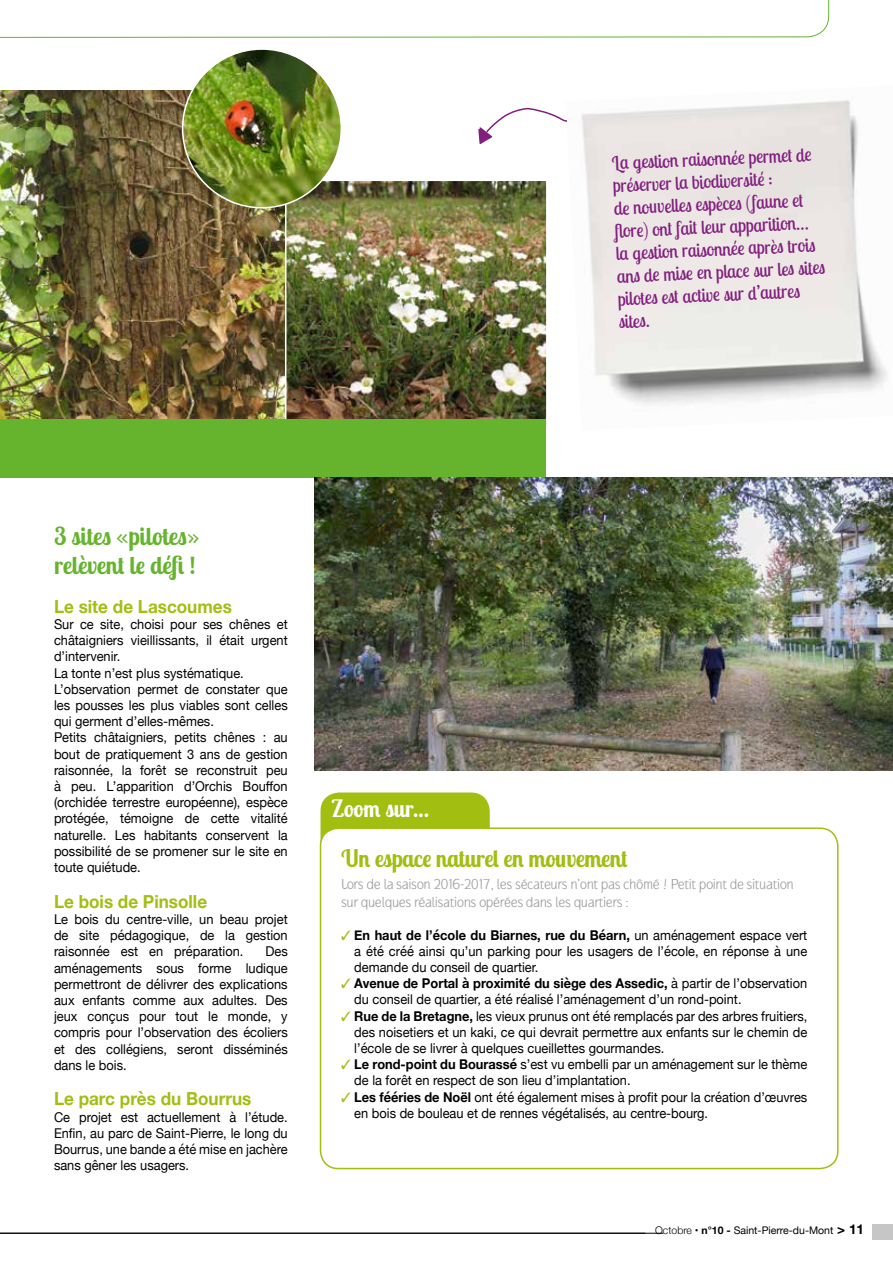
<style>
.page{position:relative;width:893px;height:1263px;background:#fff}
.page>*{position:absolute;margin:0;border:0;box-sizing:border-box;transform-origin:0 0}
.t1{font:700 24.75px/28.5px "Lobster Two";letter-spacing:-.005em;color:#66b32e;scale:.95 1}
.t2{font:700 24px "Lobster Two";letter-spacing:-.025em;color:#a2be11;scale:.95 1}
.t3{font:700 23.55px "Lobster Two";color:#fff;scale:.95 1}
.t4{font:18.9px/22.5px "Lobster Two";color:#821e7f;scale:.95 1}
.t5{font:700 18px "Helvetica Neue";color:#a2be11;scale:.95 1}
.t6{font:15px/18px "Gauntlet Classic";letter-spacing:-.03em;color:#9d9d9c;scale:.95 1}
.t7{font:13.5px/16.2px "Helvetica Neue";color:#000;text-align:justify;scale:.95 1}
.t8{font:10.5px "Helvetica Neue";color:#000}
.s1{color:#a2be11}
.s2{font-weight:700}
.s3{font-weight:300}
.s4{font-weight:700;font-size:13.5px}
</style>
<div class="page">
<div style="left:872px;top:1224px;width:21px;height:15px;background:#c6c6c6"></div>
<img style="left:581px;top:100px;width:306px;height:305px">
<hr style="left:0;top:1233px;width:663px;height:1px;background:#000">
<svg style="left:0;top:0;width:829px;height:38px"></svg>
<img style="left:0;top:91px;width:285px;height:329px">
<svg style="left:478px;top:108px;width:89px;height:36px"></svg>
<img style="left:0;top:264px;width:1px;height:443px">
<img style="left:288px;top:183px;width:257px;height:237px">
<div style="left:285px;top:180px;width:263px;height:246px;border:2px solid #fff"></div>
<img style="left:183px;top:49px;width:158px;height:159px;border-radius:79px">
<div style="left:0;top:420px;width:545px;height:58px;background:#66b32e"></div>
<img style="left:315px;top:478px;width:578px;height:292px">
<div style="left:321px;top:793px;width:168px;height:70px;background:#a2be11;border-radius:18px"></div>
<div style="left:320px;top:792px;width:170px;height:71px;border:2px solid #a2be11;border-radius:18px"></div>
<div style="left:320px;top:828px;width:518px;height:340px;background:#fff;border-radius:18px"></div>
<div style="left:320px;top:827px;width:518px;height:342px;border:2px solid #a2be11;border-radius:18px"></div>
<h3 class="t4" style="left:610px;top:152px;width:222px;rotate:-3deg">La gestion raisonnée permet de préserver la biodiversité :<br>de nouv elles espèces (faune et<br>fl ore) ont fait leur apparition… la gestion raisonnée après trois ans de mise en place sur les sites pilotes est active sur d’autres sites.</h3>
<h1 class="t1" style="left:54px;top:522px;width:154px">3 sites «pilotes» relèvent le défi !</h1>
<h3 class="t5" style="left:54px;top:592px;width:189px">Le site de Lascoumes</h3>
<p class="t7" style="left:54px;top:617px;width:248px;text-align:left">Sur ce site, choisi pour ses chênes et châtaigniers vieillissants, il était urgent d’intervenir.<br>La tonte n’est plus systématique.<br>L’observation permet de constater que les pousses les plus viables sont celles qui germent d’elles-mêmes.<br>Petits châtaigniers, petits chênes : au bout de pratiquement 3 ans de gestion raisonnée, la forêt se reconstruit peu à peu. L’apparition d’Orchis Bouffon (orchidée terrestre européenne), espèce protégée, témoigne de cette vitalité naturelle. Les habitants conservent la possibilité de se promener sur le site en toute quiétude.</p>
<h3 class="t5" style="left:54px;top:887px;width:163px">Le bois de Pinsolle</h3>
<p class="t7" style="left:54px;top:912px;width:248px">Le bois du centre-ville, un beau projet de site pédagogique, de la gestion raisonnée est en préparation.</p>
<p class="t7" style="left:54px;top:944px;width:248px;text-indent:211px">Des aménagements sous forme ludique permettront de délivrer des explications aux enfants comme aux adultes. Des jeux conçus pour tout le monde, y compris pour l’observation des écoliers et des collégiens, seront disséminés dans le bois.</p>
<h3 class="t5" style="left:54px;top:1085px;width:209px">Le parc près du Bourrus</h3>
<p class="t7" style="left:54px;top:1109px;width:248px">Ce projet est actuellement à l’étude.<br>Enfin, au parc de Saint-Pierre, le long du Bourrus, une bande a été mise en jachère sans gêner les usagers.</p>
<h3 class="t3" style="left:331px;top:793px;width:104px">Zoom sur…</h3>
<h2 class="t2" style="left:341px;top:843px;width:303px">Un espace naturel en mouvement</h2>
<p class="t6" style="left:341px;top:875px;width:478px">Lors de la saison 2016-2017, les sécateurs n’ont pas chômé ! Petit point de situation sur quelques réalisations opérées dans les quartiers :</p>
<p class="t7" style="left:354px;top:927px;width:478px;text-indent:-13px"><span class="s1">✓</span> <span class="s2">En haut de l’école du Biarnes, rue du Béarn,</span> un aménagement espace vert a été créé ainsi qu’un parking pour les usagers de l’école, en réponse à une demande du conseil de quartier.</p>
<p class="t7" style="left:354px;top:976px;width:478px;text-indent:-13px"><span class="s1">✓</span> <span class="s2">Avenue de Portal à proximité du siège des Assedic,</span> à partir de l’observation du conseil de quartier, a été réalisé l’aménagement d’un rond-point.</p>
<p class="t7" style="left:354px;top:1008px;width:478px;text-indent:-13px"><span class="s1">✓</span> <span class="s2">Rue de la Bretagne,</span> les vieux prunus ont été remplacés par des arbres fruitiers, des noisetiers et un kaki, ce qui devrait permettre aux enfants sur le chemin de l’école de se livrer à quelques cueillettes gourmandes.</p>
<p class="t7" style="left:354px;top:1057px;width:478px;text-indent:-13px"><span class="s1">✓</span> <span class="s2">Le rond-point du Bourassé</span> s’est vu embelli par un aménagement sur le thème de la forêt en respect de son lieu d’implantation.</p>
<p class="t7" style="left:354px;top:1089px;width:478px;text-indent:-13px"><span class="s1">✓</span> <span class="s2">Les fééries de Noël</span> ont été également mises à profit pour la création d’œuvres en bois de bouleau et de rennes végétalisés, au centre-bourg.</p>
<p class="t8" style="left:655px;top:1223px;width:210px"><span class="s3">Octobre</span> • <span class="s2">n°10 -</span> Saint-Pierre-du-Mont <span class="s4">&gt; 11</span></p>
</div>
